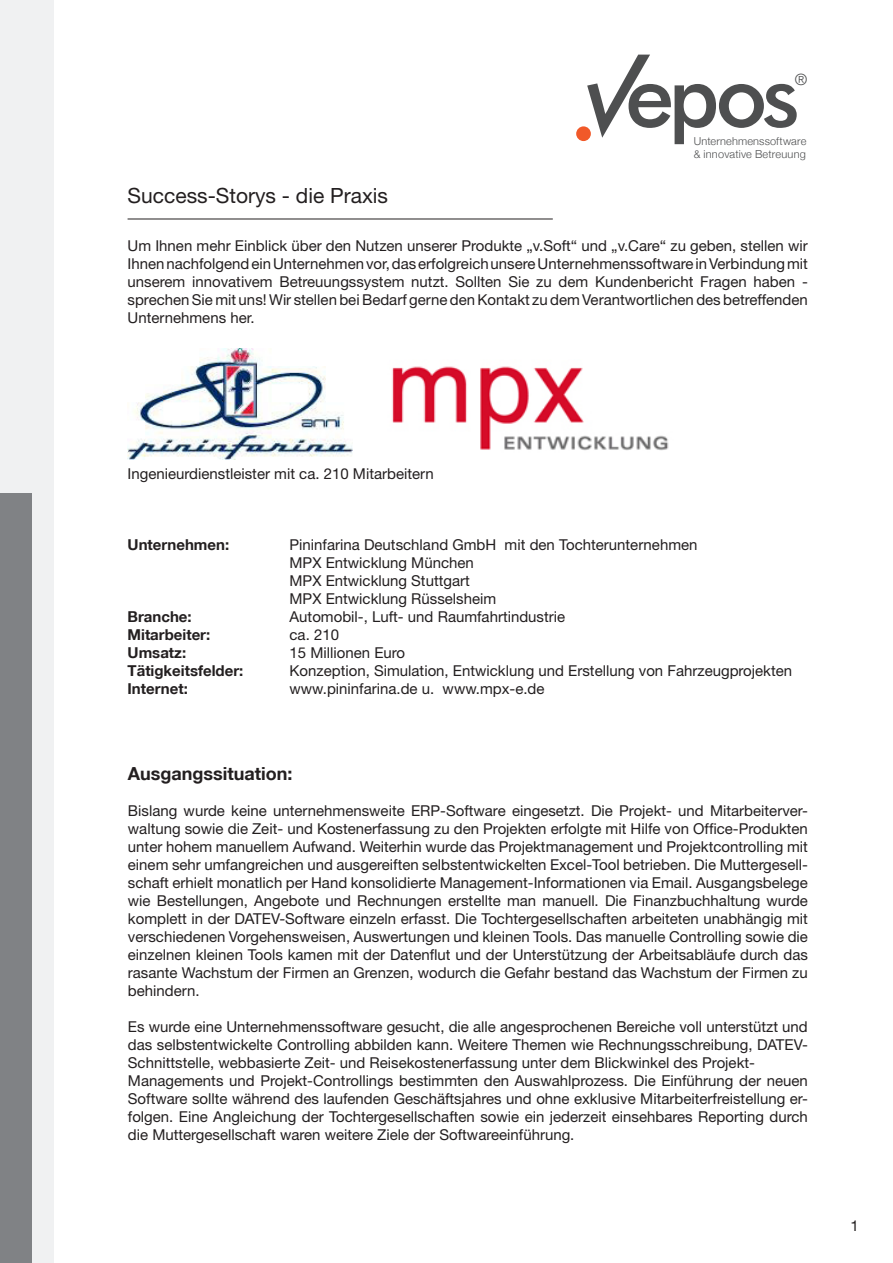
<style>
.page{position:relative;width:893px;height:1263px;background:#fff}
.page>*{position:absolute;margin:0;border:0;box-sizing:border-box;transform-origin:0 0}
.t1{font:21px "Helvetica Neue";color:#231f20}
.t2{font:700 18px "Helvetica Neue LT";color:#231f20}
.t3{font:italic 300 15.6px "Helvetica Neue";color:#4e4f50}
.t4{font:15px/18px "Helvetica Neue";color:#231f20;text-align:justify}
.t5{font:700 15px "Helvetica Neue LT";color:#231f20}
.t6{font:15px "Helvetica Neue LT";color:#231f20}
.t7{font:300 10.95px/13.2px "Helvetica Neue";letter-spacing:.015em;color:#4e4f50}
</style>
<div class="page">
<div style="left:0;top:0;width:54px;height:1263px;background:#f0f1f2"></div>
<div style="left:0;top:494px;width:32px;height:769px;background:#808285"></div>
<div style="left:576px;top:126px;width:15px;height:15px;background:#f15929;border-radius:50%"></div>
<svg style="left:587px;top:55px;width:210px;height:89px"></svg>
<hr style="left:128px;top:219px;width:425px;height:1px;background:#231f20">
<img style="left:128px;top:348px;width:225px;height:112px">
<img style="left:392px;top:366px;width:277px;height:85px">
<p class="t3" style="left:795px;top:70px;width:14px">®</p>
<p class="t7" style="left:694px;top:134px;width:114px">Unternehmenssoftware &amp; innovative Betreuung</p>
<p class="t1" style="left:128px;top:183px;width:262px">Success-Storys - die Praxis</p>
<p class="t4" style="left:128px;top:236px;width:682px">Um Ihnen mehr Einblick über den Nutzen unserer Produkte „v.Soft“ und „v.Care“ zu geben, stellen wir Ihnen nachfolgend ein Unternehmen vor, das erfolgreich unsere Unternehmenssoftware in Verbindung mit unserem innovativem Betreuungssystem nutzt. Sollten Sie zu dem Kundenbericht Fragen haben - sprechen Sie mit uns! Wir stellen bei Bedarf gerne den Kontakt zu dem Verantwortlichen des betreffenden Unternehmens her.</p>
<p class="t4" style="left:128px;top:464px;width:308px">Ingenieurdienstleister mit ca. 210 Mitarbeitern</p>
<p class="t5" style="left:128px;top:535px;width:103px">Unternehmen:</p>
<p class="t4" style="left:290px;top:535px;width:409px">Pininfarina Deutschland GmbH mit den Tochterunternehmen</p>
<p class="t4" style="left:290px;top:553px;width:186px">MPX Entwicklung München</p>
<p class="t4" style="left:290px;top:571px;width:182px">MPX Entwicklung Stuttgart</p>
<p class="t4" style="left:290px;top:589px;width:208px">MPX Entwicklung Rüsselsheim</p>
<p class="t5" style="left:128px;top:607px;width:66px">Branche:</p>
<p class="t4" style="left:290px;top:607px;width:277px">Automobil-, Luft- und Raumfahrtindustrie</p>
<p class="t5" style="left:128px;top:625px;width:84px">Mitarbeiter:</p>
<p class="t4" style="left:290px;top:625px;width:51px">ca. 210</p>
<p class="t5" style="left:128px;top:643px;width:60px">Umsatz:</p>
<p class="t4" style="left:290px;top:643px;width:117px">15 Millionen Euro</p>
<p class="t5" style="left:128px;top:661px;width:117px">Tätigkeitsfelder:</p>
<p class="t4" style="left:290px;top:661px;width:504px">Konzeption, Simulation, Entwicklung und Erstellung von Fahrzeugprojekten</p>
<p class="t5" style="left:128px;top:679px;width:62px">Internet:</p>
<p class="t4" style="left:290px;top:679px;width:256px">www.pininfarina.de u. www.mpx-e.de</p>
<p class="t2" style="left:128px;top:762px;width:166px">Ausgangssituation:</p>
<p class="t4" style="left:128px;top:801px;width:681px">Bislang wurde keine unternehmensweite ERP-Software eingesetzt. Die Projekt- und Mitarbeiterver&shy;waltung sowie die Zeit- und Kostenerfassung zu den Projekten erfolgte mit Hilfe von Office-Produkten unter hohem manuellem Aufwand. Weiterhin wurde das Projektmanagement und Projektcontrolling mit einem sehr umfangreichen und ausgereiften selbstentwickelten Excel-Tool betrieben. Die Muttergesell&shy;schaft erhielt monatlich per Hand konsolidierte Management-Informationen via Email. Ausgangsbelege wie Bestellungen, Angebote und Rechnungen erstellte man manuell. Die Finanzbuchhaltung wurde komplett in der DATEV-Software einzeln erfasst. Die Tochtergesellschaften arbeiteten unabhängig mit verschiedenen Vorgehensweisen, Auswertungen und kleinen Tools. Das manuelle Controlling sowie die einzelnen kleinen Tools kamen mit der Datenflut und der Unterstützung der Arbeitsabläufe durch das rasante Wachstum der Firmen an Grenzen, wodurch die Gefahr bestand das Wachstum der Firmen zu behindern.</p>
<p class="t4" style="left:128px;top:1017px;width:681px">Es wurde eine Unternehmenssoftware gesucht, die alle angesprochenen Bereiche voll unterstützt und das selbstentwickelte Controlling abbilden kann. Weitere Themen wie Rechnungsschreibung, DATEV-Schnittstelle, webbasierte Zeit- und Reisekostenerfassung unter dem Blickwinkel des Projekt-</p>
<p class="t4" style="left:128px;top:1071px;width:681px">Managements und Projekt-Controllings bestimmten den Auswahlprozess. Die Einführung der neuen Software sollte während des laufenden Geschäftsjahres und ohne exklusive Mitarbeiterfreistellung er&shy;folgen. Eine Angleichung der Tochtergesellschaften sowie ein jederzeit einsehbares Reporting durch die Muttergesellschaft waren weitere Ziele der Softwareeinführung.</p>
<p class="t6" style="left:850px;top:1217px;width:10px">1</p>
</div>
